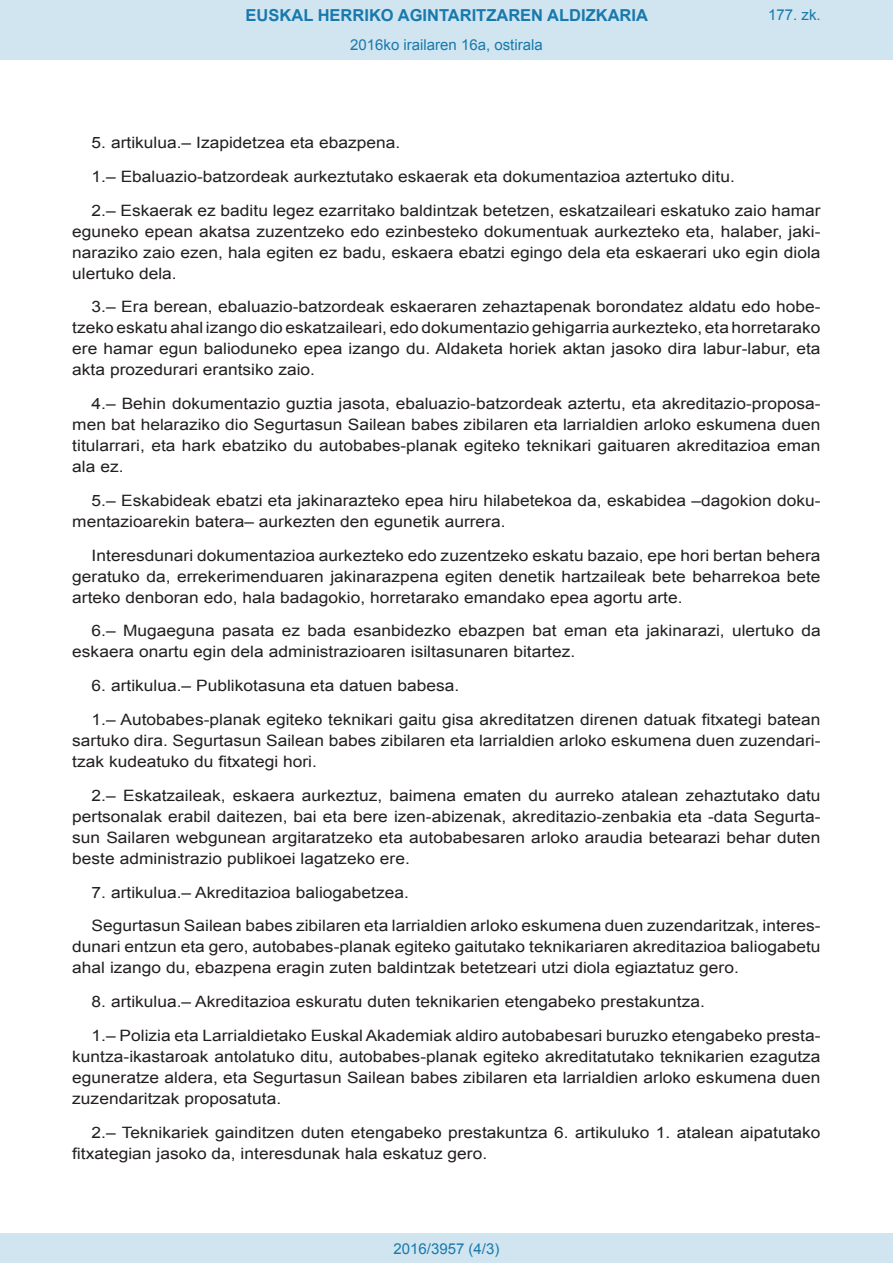
<style>
.page{position:relative;width:893px;height:1263px;background:#fff}
.page>*{position:absolute;margin:0;border:0;box-sizing:border-box;transform-origin:0 0}
.t1{font:700 16.5px "Arial";color:#1879ad}
.BOPVDetalle{font:15.6px/21px "Arial";color:#231f20;text-align:justify;scale:1.11 1}
.Paginacion_Centro{font:15px "Arial";color:#1879ad}
</style>
<div class="page">
<div style="left:0;top:0;width:893px;height:60px;background:#d0e5f0"></div>
<div style="left:0;top:1233px;width:893px;height:30px;background:#d0e5f0"></div>
<p class="t1" style="left:246px;top:4px;width:404px">EUSKAL HERRIKO AGINTARITZAREN ALDIZKARIA</p>
<p class="Paginacion_Centro" style="left:350px;top:35px;width:194px">2016ko irailaren 16a, ostirala</p>
<p class="Paginacion_Centro" style="left:768px;top:5px;width:54px">177. zk.</p>
<p class="BOPVDetalle" style="left:92px;top:132px;width:279px">5. artikulua.– Izapidetzea eta ebazpena.</p>
<p class="BOPVDetalle" style="left:92px;top:166px;width:581px">1.– Ebaluazio-batzordeak aurkeztutako eskaerak eta dokumentazioa aztertuko ditu.</p>
<p class="BOPVDetalle" style="left:72px;top:200px;width:676px;text-indent:19px">2.– Eskaerak ez baditu legez ezarritako baldintzak betetzen, eskatzaileari eskatuko zaio hamar eguneko epean akatsa zuzentzeko edo ezinbesteko dokumentuak aurkezteko eta, halaber, jaki&shy;naraziko zaio ezen, hala egiten ez badu, eskaera ebatzi egingo dela eta eskaerari uko egin diola ulertuko dela.</p>
<p class="BOPVDetalle" style="left:72px;top:297px;width:676px;text-indent:19px">3.– Era berean, ebaluazio-batzordeak eskaeraren zehaztapenak borondatez aldatu edo hobe&shy;tzeko eskatu ahal izango dio eskatzaileari, edo dokumentazio gehigarria aurkezteko, eta horretarako ere hamar egun balioduneko epea izango du. Aldaketa horiek aktan jasoko dira labur-labur, eta akta prozedurari erantsiko zaio.</p>
<p class="BOPVDetalle" style="left:72px;top:393px;width:676px;text-indent:19px">4.– Behin dokumentazio guztia jasota, ebaluazio-batzordeak aztertu, eta akreditazio-proposa&shy;men bat helaraziko dio Segurtasun Sailean babes zibilaren eta larrialdien arloko eskumena duen titularrari, eta hark ebatziko du autobabes-planak egiteko teknikari gaituaren akreditazioa eman ala ez.</p>
<p class="BOPVDetalle" style="left:72px;top:490px;width:676px;text-indent:19px">5.– Eskabideak ebatzi eta jakinarazteko epea hiru hilabetekoa da, eskabidea –dagokion doku&shy;mentazioarekin batera– aurkezten den egunetik aurrera.</p>
<p class="BOPVDetalle" style="left:72px;top:545px;width:676px;text-indent:19px">Interesdunari dokumentazioa aurkezteko edo zuzentzeko eskatu bazaio, epe hori bertan behera geratuko da, errekerimenduaren jakinarazpena egiten denetik hartzaileak bete beharrekoa bete arteko denboran edo, hala badagokio, horretarako emandako epea agortu arte.</p>
<p class="BOPVDetalle" style="left:72px;top:621px;width:676px;text-indent:19px">6.– Mugaeguna pasata ez bada esanbidezko ebazpen bat eman eta jakinarazi, ulertuko da eskaera onartu egin dela administrazioaren isiltasunaren bitartez.</p>
<p class="BOPVDetalle" style="left:92px;top:675px;width:333px">6. artikulua.– Publikotasuna eta datuen babesa.</p>
<p class="BOPVDetalle" style="left:72px;top:709px;width:676px;text-indent:19px">1.– Autobabes-planak egiteko teknikari gaitu gisa akreditatzen direnen datuak fitxategi batean sartuko dira. Segurtasun Sailean babes zibilaren eta larrialdien arloko eskumena duen zuzendari&shy;tzak kudeatuko du fitxategi hori.</p>
<p class="BOPVDetalle" style="left:72px;top:785px;width:676px;text-indent:19px">2.– Eskatzaileak, eskaera aurkeztuz, baimena ematen du aurreko atalean zehaztutako datu pertsonalak erabil daitezen, bai eta bere izen-abizenak, akreditazio-zenbakia eta -data Segurta&shy;sun Sailaren webgunean argitaratzeko eta autobabesaren arloko araudia betearazi behar duten beste administrazio publikoei lagatzeko ere.</p>
<p class="BOPVDetalle" style="left:92px;top:882px;width:287px">7. artikulua.– Akreditazioa baliogabetzea.</p>
<p class="BOPVDetalle" style="left:72px;top:915px;width:676px;text-indent:19px">Segurtasun Sailean babes zibilaren eta larrialdien arloko eskumena duen zuzendaritzak, interes&shy;dunari entzun eta gero, autobabes-planak egiteko gaitutako teknikariaren akreditazioa baliogabetu ahal izango du, ebazpena eragin zuten baldintzak betetzeari utzi diola egiaztatuz gero.</p>
<p class="BOPVDetalle" style="left:92px;top:991px;width:554px">8. artikulua.– Akreditazioa eskuratu duten teknikarien etengabeko prestakuntza.</p>
<p class="BOPVDetalle" style="left:72px;top:1025px;width:676px;text-indent:19px">1.– Polizia eta Larrialdietako Euskal Akademiak aldiro autobabesari buruzko etengabeko presta&shy;kuntza-ikastaroak antolatuko ditu, autobabes-planak egiteko akreditatutako teknikarien ezagutza eguneratze aldera, eta Segurtasun Sailean babes zibilaren eta larrialdien arloko eskumena duen zuzendaritzak proposatuta.</p>
<p class="BOPVDetalle" style="left:72px;top:1122px;width:676px;text-indent:19px">2.– Teknikariek gainditzen duten etengabeko prestakuntza 6. artikuluko 1. atalean aipatutako fitxategian jasoko da, interesdunak hala eskatuz gero.</p>
<p class="Paginacion_Centro" style="left:393px;top:1238px;width:107px">2016/3957 (4/3)</p>
</div>
